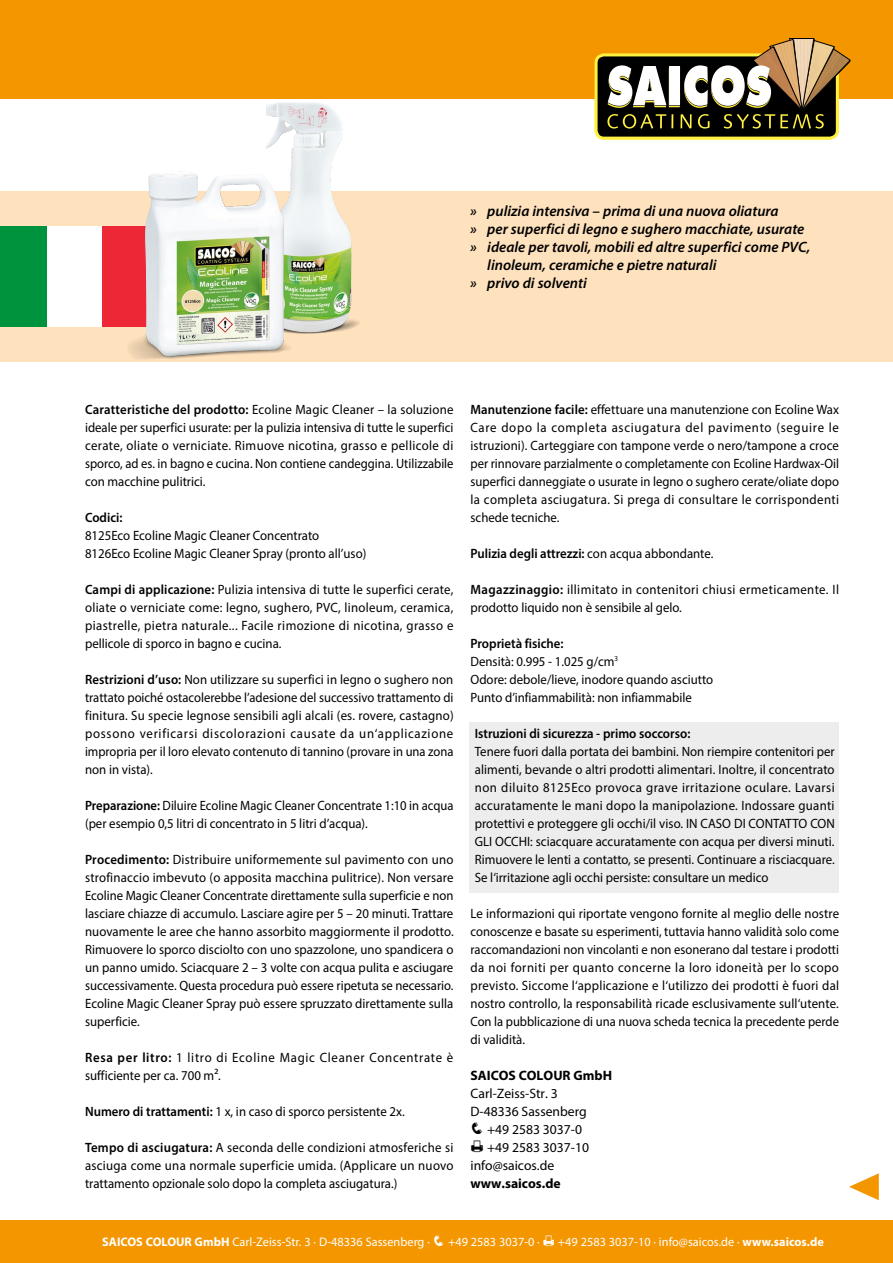
<style>
.page{position:relative;width:893px;height:1263px;background:#fff}
.page>*{position:absolute;margin:0;border:0;box-sizing:border-box;transform-origin:0 0}
.t1{font:italic 600 15px "Myriad Pro";color:#000}
.t2{font:13.65px/18px "Myriad Pro";color:#000}
.t3{font:700 13.65px "Myriad Pro";color:#000}
.t4{font:13.5px/18px "Myriad Pro";color:#000;text-align:justify;scale:.95 1}
.t5{font:13.5px/18px "Myriad Pro";color:#000;scale:.93 1}
.t6{font:13.5px/18px "Myriad Pro";letter-spacing:.025em;color:#000;scale:.95 1}
.t7{font:600 13.5px "Myriad Pro";color:#000;scale:.95 1}
.t8{font:13.5px/18px "Myriad Pro";letter-spacing:.05em;color:#000;scale:.95 1}
.t9{font:12.45px "Myriad Pro";color:#fff}
.s1{font-weight:600}
.s2{font-weight:400}
.s3{font-weight:700}
</style>
<div class="page">
<svg style="left:0;top:191px;width:893px;height:170px;fill:#fee1bd"></svg>
<div style="left:0;top:0;width:893px;height:99px;background:#f49600"></div>
<div style="left:596px;top:55px;width:241px;height:83px;background:#000;border-radius:8px"></div>
<div style="left:594px;top:53px;width:245px;height:87px;border:3px solid #fff042;border-radius:8px"></div>
<svg style="left:607px;top:38px;width:243px;height:91px"></svg>
<div style="left:0;top:1220px;width:893px;height:43px;background:#f49600"></div>
<img style="left:265px;top:102px;width:32px;height:98px">
<div style="left:470px;top:723px;width:369px;height:170px;background:#ededed"></div>
<svg style="left:849px;top:1173px;width:30px;height:27px"></svg>
<div style="left:0;top:226px;width:47px;height:101px;background:#00933d"></div>
<div style="left:47px;top:226px;width:55px;height:101px;background:#fff"></div>
<div style="left:102px;top:226px;width:56px;height:101px;background:#ed2736"></div>
<img style="left:127px;top:172px;width:65px;height:188px">
<p class="t1" style="left:470px;top:201px;width:310px">» pulizia intensiva – prima di una nuova oliatura</p>
<p class="t1" style="left:470px;top:219px;width:336px">» per superfici di legno e sughero macchiate, usurate</p>
<p class="t1" style="left:470px;top:237px;width:341px">» ideale per tavoli, mobili ed altre superfici come PVC,</p>
<p class="t1" style="left:487px;top:255px;width:231px">linoleum, ceramiche e pietre naturali</p>
<p class="t1" style="left:470px;top:273px;width:118px">» privo di solventi</p>
<p class="t4" style="left:85px;top:400px;width:389px"><span class="s1">Caratteristiche del prodotto:</span> Ecoline Magic Cleaner – la soluzione ideale per superfici usurate: per la pulizia intensiva di tutte le superfici cerate, oliate o verniciate. Rimuove nicotina, grasso e pellicole di sporco, ad es. in bagno e cucina. Non contiene candeggina. Utilizzabile con macchine pulitrici.</p>
<p class="t7" style="left:85px;top:509px;width:41px">Codici:</p>
<p class="t4" style="left:85px;top:526px;width:298px">8125Eco Ecoline Magic Cleaner Concentrato<br>8126Eco Ecoline Magic Cleaner Spray (pronto all’uso)</p>
<p class="t4" style="left:85px;top:580px;width:389px"><span class="s1">Campi di applicazione:</span> Pulizia intensiva di tutte le superfici cerate, oliate o verniciate come: legno, sughero, PVC, linoleum, ceramica, piastrelle, pietra naturale... Facile rimozione di nicotina, grasso e pellicole di sporco in bagno e cucina.</p>
<p class="t4" style="left:85px;top:670px;width:389px"><span class="s1">Restrizioni d’uso:</span> Non utilizzare su superfici in legno o sughero non trattato poiché ostacolerebbe l’adesione del successivo trattamento di finitura. Su specie legnose sensibili agli alcali (es. rovere, castagno) possono verificarsi discolorazioni causate da un‘applicazione impropria per il loro elevato contenuto di tannino (provare in una zona non in vista).</p>
<p class="t5" style="left:85px;top:796px;width:398px"><span class="s1">Preparazione:</span> Diluire Ecoline Magic Cleaner Concentrate 1:10 in acqua (per esempio 0,5 litri di concentrato in 5 litri d’acqua).</p>
<p class="t4" style="left:85px;top:850px;width:390px"><span class="s1">Procedimento:</span> Distribuire uniformemente sul pavimento con uno strofinaccio imbevuto (o apposita macchina pulitrice). Non versare Ecoline Magic Cleaner Concentrate direttamente sulla superficie e non lasciare chiazze di accumulo. Lasciare agire per 5 – 20 minuti. Trattare nuovamente le aree che hanno assorbito maggiormente il prodotto.<br>Rimuovere lo sporco disciolto con uno spazzolone, uno spandicera o un panno umido. Sciacquare 2 – 3 volte con acqua pulita e asciugare successivamente. Questa procedura può essere ripetuta se necessario.<br>Ecoline Magic Cleaner Spray può essere spruzzato direttamente sulla superficie.</p>
<p class="t8" style="left:85px;top:1048px;width:389px"><span class="s1">Resa per litro:</span> 1 litro di Ecoline Magic Cleaner Concentrate è sufficiente per ca. 700 m².</p>
<p class="t4" style="left:85px;top:1102px;width:338px"><span class="s1">Numero di trattamenti:</span> 1 x, in caso di sporco persistente 2x.</p>
<p class="t4" style="left:85px;top:1138px;width:389px"><span class="s1">Tempo di asciugatura:</span> A seconda delle condizioni atmosferiche si asciuga come una normale superficie umida. (Applicare un nuovo trattamento opzionale solo dopo la completa asciugatura.)</p>
<p class="t4" style="left:470px;top:400px;width:389px"><span class="s1">Manutenzione facile:</span> effettuare una manutenzione con Ecoline Wax Care dopo la completa asciugatura del pavimento (seguire le istruzioni). Carteggiare con tampone verde o nero/tampone a croce per rinnovare parzialmente o completamente con Ecoline Hardwax-Oil superfici danneggiate o usurate in legno o sughero cerate/oliate dopo la completa asciugatura. Si prega di consultare le corrispondenti schede tecniche.</p>
<p class="t7" style="left:470px;top:545px;width:257px">Pulizia degli attrezzi: <span class="s2">con acqua abbondante.</span></p>
<p class="t6" style="left:470px;top:580px;width:389px"><span class="s1">Magazzinaggio:</span> illimitato in contenitori chiusi ermeticamente. Il prodotto liquido non è sensibile al gelo.</p>
<p class="t4" style="left:470px;top:634px;width:257px;text-align:left"><span class="s1">Proprietà fisiche:<br></span>Densità: 0.995 - 1.025 g/cm<sup>3<br></sup>Odore: debole/lieve, inodore quando asciutto Punto d’infiammabilità: non infiammabile</p>
<p class="t7" style="left:475px;top:725px;width:228px">Istruzioni di sicurezza - primo soccorso:</p>
<p class="t4" style="left:475px;top:742px;width:381px">Tenere fuori dalla portata dei bambini. Non riempire contenitori per alimenti, bevande o altri prodotti alimentari. Inoltre, il concentrato non diluito 8125Eco provoca grave irritazione oculare. Lavarsi accuratamente le mani dopo la manipolazione. Indossare guanti protettivi e proteggere gli occhi/il viso. IN CASO DI CONTATTO CON GLI OCCHI: sciacquare accuratamente con acqua per diversi minuti.<br>Rimuovere le lenti a contatto, se presenti. Continuare a risciacquare.<br>Se l‘irritazione agli occhi persiste: consultare un medico</p>
<p class="t4" style="left:470px;top:904px;width:389px">Le informazioni qui riportate vengono fornite al meglio delle nostre conoscenze e basate su esperimenti, tuttavia hanno validità solo come raccomandazioni non vincolanti e non esonerano dal testare i prodotti da noi forniti per quanto concerne la loro idoneità per lo scopo previsto. Siccome l‘applicazione e l‘utilizzo dei prodotti è fuori dal nostro controllo, la responsabilità ricade esclusivamente sull‘utente.<br>Con la pubblicazione di una nuova scheda tecnica la precedente perde di validità.</p>
<p class="t3" style="left:470px;top:1067px;width:143px">SAICOS COLOUR GmbH</p>
<p class="t2" style="left:470px;top:1084px;width:118px">Carl-Zeiss-Str. 3<br>D-48336 Sassenberg</p>
<p class="t2" style="left:470px;top:1120px;width:113px">❑ +49 2583 3037-0</p>
<p class="t2" style="left:487px;top:1138px;width:104px">+49 2583 3037-10</p>
<p class="t2" style="left:470px;top:1156px;width:85px">info@saicos.de</p>
<p class="t3" style="left:470px;top:1174px;width:92px">www.saicos.de</p>
<p class="t9" style="left:102px;top:1234px;width:439px"><span class="s3">SAICOS COLOUR GmbH</span> Carl-Zeiss-Str. 3 · D-48336 Sassenberg · ❑ +49 2583 3037-0 ·</p>
<p class="t9" style="left:558px;top:1234px;width:267px">+49 2583 3037-10 · info@saicos.de · <span class="s3">www.saicos.de</span></p>
</div>
